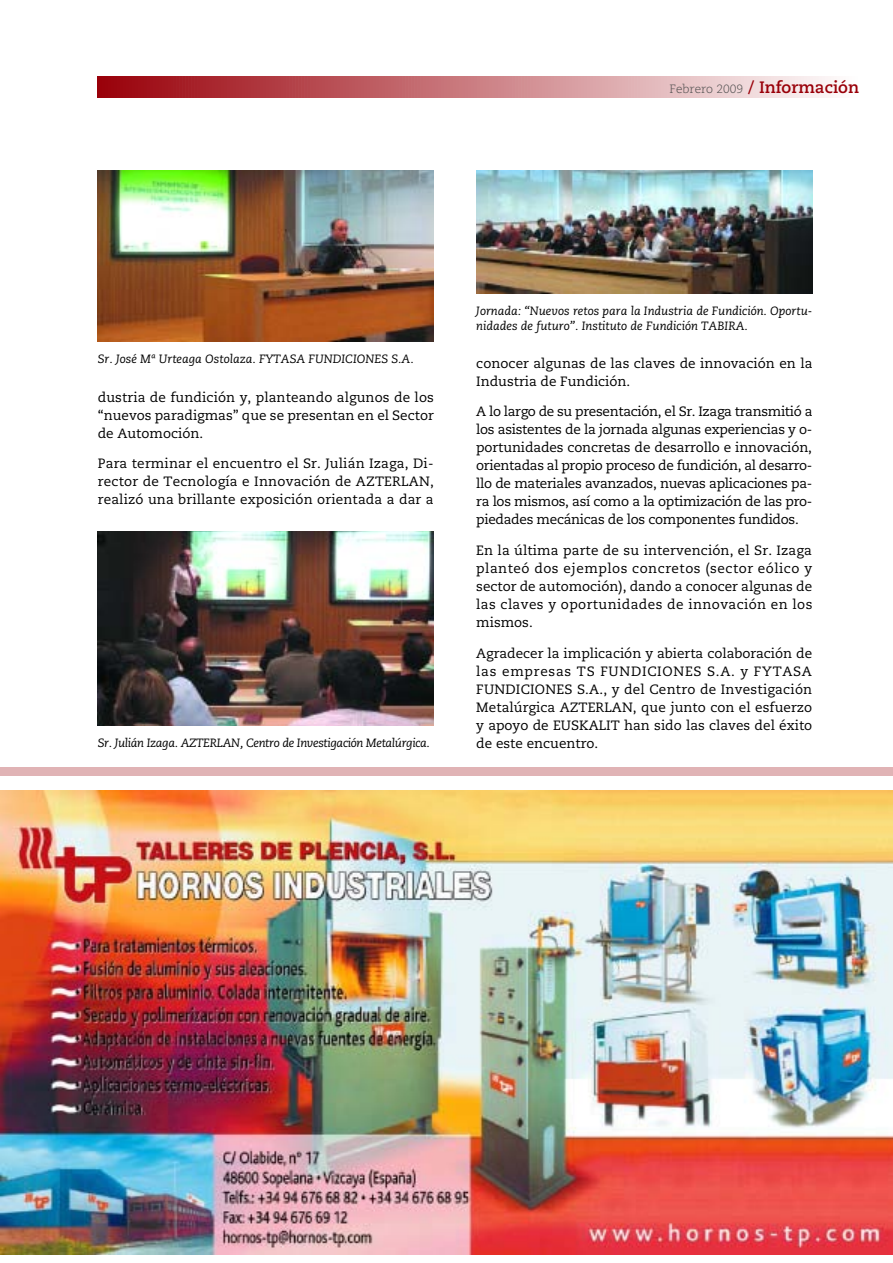
<style>
.page{position:relative;width:893px;height:1263px;background:#fff}
.page>*{position:absolute;margin:0;border:0;box-sizing:border-box;transform-origin:0 0}
.t1{font:700 16.5px "Caecilia";color:#990009}
.t2{font:13.5px/18px "Caecilia";color:#000;text-align:justify}
.t3{font:italic 12px/15px "Caecilia";color:#000}
.t4{font:italic 12px "Caecilia";letter-spacing:-.03em;color:#000}
.s1{font-weight:300;font-size:12px;color:#4d4d4d}
</style>
<div class="page">
<svg style="left:98px;top:77px;width:730px;height:21px;background:#c97a7f"></svg>
<img style="left:98px;top:170px;width:336px;height:171px">
<img style="left:98px;top:531px;width:336px;height:194px">
<img style="left:476px;top:170px;width:336px;height:123px">
<img style="left:0;top:791px;width:893px;height:463px">
<div style="left:0;top:767px;width:893px;height:8px;background:#e0b3b5"></div>
<p class="t1" style="left:669px;top:81px;width:191px"><span class="s1">Febrero 2009</span> / Información</p>
<p class="t3" style="left:98px;top:353px;width:317px">Sr. José Mª Urteaga Ostolaza. FYTASA FUNDICIONES S.A.</p>
<p class="t2" style="left:98px;top:389px;width:338px">dustria de fundición y, planteando algunos de los “nuevos paradigmas” que se presentan en el Sector de Automoción.</p>
<p class="t2" style="left:98px;top:456px;width:338px">Para terminar el encuentro el Sr. Julián Izaga, Di&shy;rector de Tecnología e Innovación de AZTERLAN, realizó una brillante exposición orientada a dar a</p>
<p class="t4" style="left:98px;top:738px;width:334px">Sr. Julián Izaga. AZTERLAN, Centro de Investigación Metalúrgica.</p>
<p class="t3" style="left:476px;top:305px;width:337px">Jornada: “Nuevos retos para la Industria de Fundición. Oportu&shy;nidades de futuro”. Instituto de Fundición TABIRA.</p>
<p class="t2" style="left:476px;top:355px;width:338px">conocer algunas de las claves de innovación en la<br>Industria de Fundición.</p>
<p class="t2" style="left:476px;top:404px;width:338px">A lo largo de su presentación, el Sr. Izaga transmitió a los asistentes de la jornada algunas experiencias y o&shy;portunidades concretas de desarrollo e innovación, orientadas al propio proceso de fundición, al desarro&shy;llo de materiales avanzados, nuevas aplicaciones pa&shy;ra los mismos, así como a la optimización de las pro&shy;piedades mecánicas de los componentes fundidos.</p>
<p class="t2" style="left:476px;top:543px;width:338px">En la última parte de su intervención, el Sr. Izaga planteó dos ejemplos concretos (sector eólico y sector de automoción), dando a conocer algunas de las claves y oportunidades de innovación en los mismos.</p>
<p class="t2" style="left:476px;top:645px;width:338px">Agradecer la implicación y abierta colaboración de las empresas TS FUNDICIONES S.A. y FYTASA FUNDICIONES S.A., y del Centro de Investigación Metalúrgica AZTERLAN, que junto con el esfuerzo y apoyo de EUSKALIT han sido las claves del éxito de este encuentro.</p>
</div>
